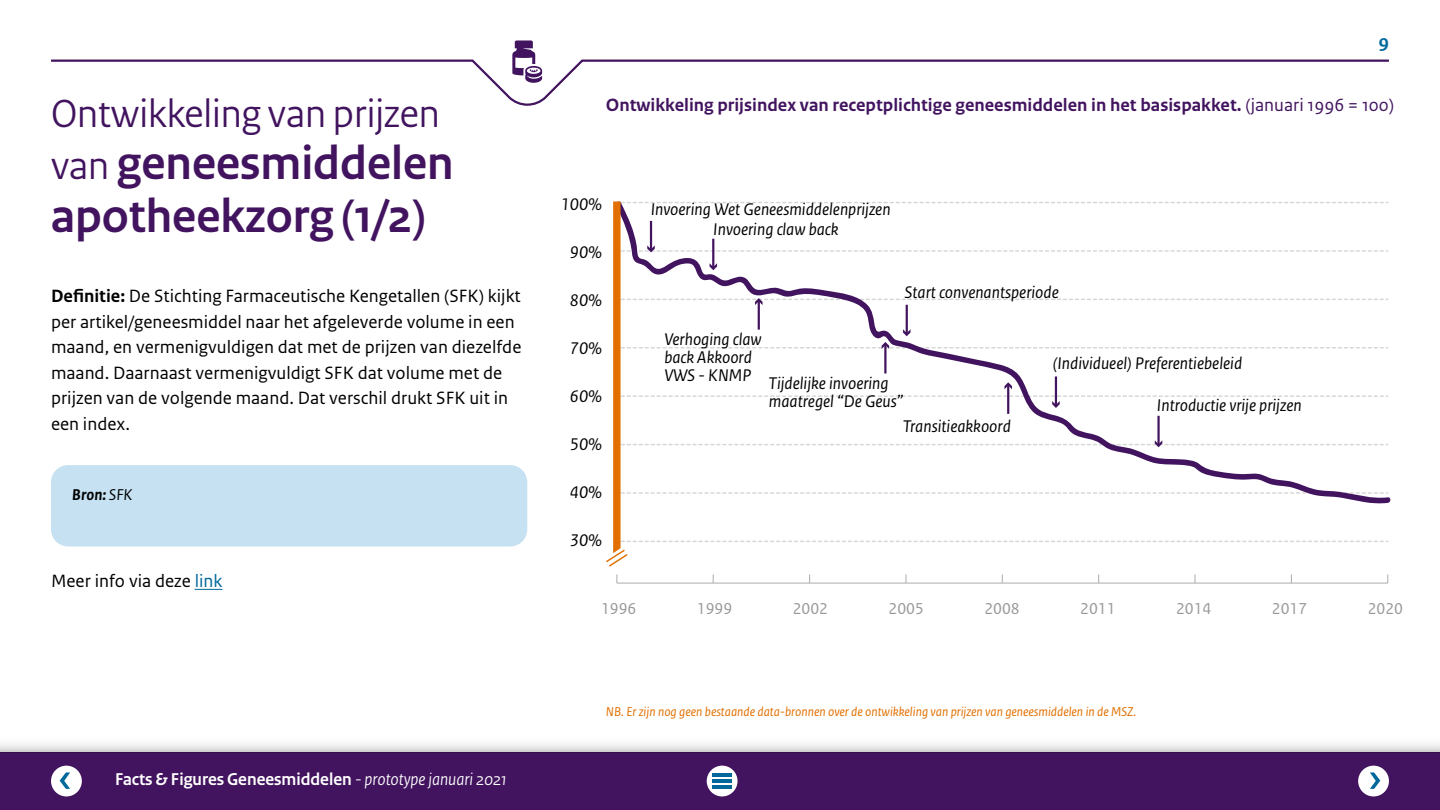
<style>
.page{position:relative;width:1440px;height:810px;background:#fff}
.page>*{position:absolute;margin:0;border:0;box-sizing:border-box;transform-origin:0 0}
.H2_-_hoofdstuk_titel{font:700 49.5px/52.5px "Rijksoverheid Sans Heading";color:#42145f}
.H2_-_hoofdstuk_titel-2{font:41.25px "Rijksoverheid Sans Heading";color:#42145f}
.t1{font:700 19.5px "Rijksoverheid Sans Heading";color:#01689b}
.Tekst_25pt{font:18.75px/25.5px "Rijksoverheid Sans Text";color:#000}
.Figuur_kop_25pt{font:700 18.75px "Rijksoverheid Sans Text";color:#42145f}
.t2{font:700 18px "Rijksoverheid Sans Heading";color:#fff}
.t3{font:italic 17.77px/17.8px "Rijksoverheid Sans Text";color:#000}
.t4{font:16.65px "Rijksoverheid Sans Text";color:#999}
.t5{font:italic 700 16.5px "Rijksoverheid Sans Text";color:#000}
.Voetnoot_oranje_18_2{font:italic 13.5px "Rijksoverheid Sans Text";color:#e17000}
.s1{font-weight:400;font-size:41.25px}
.s2{font-weight:700}
.s3{font-weight:400}
.s4{color:#01689b}
.s5{font-weight:400;font-style:italic}
</style>
<div class="page">
<svg style="left:905px;top:574px;width:2px;height:9px"></svg>
<svg style="left:1194px;top:574px;width:2px;height:9px"></svg>
<hr style="left:617px;top:583px;width:771px;height:1px;background:#b4b4b4">
<svg style="left:606px;top:201px;width:782px;height:366px"></svg>
<svg style="left:195px;top:589px;width:27px;height:1px"></svg>
<div style="left:51px;top:465px;width:476px;height:81px;background:#c5e1f2;border-radius:17px"></div>
<svg style="left:51px;top:59px;width:1338px;height:47px"></svg>
<div style="left:0;top:753px;width:1440px;height:57px;background:#42145f"></div>
<div style="left:0;top:733px;width:1440px;height:20px;background:linear-gradient(to bottom,#fff,#d8d7d7)"></div>
<div style="left:1358px;top:766px;width:31px;height:30px;background:#fff;border-radius:50%"></div>
<svg style="left:1370px;top:772px;width:10px;height:17px"></svg>
<div style="left:51px;top:766px;width:31px;height:30px;background:#fff;border-radius:50%"></div>
<svg style="left:60px;top:772px;width:10px;height:17px"></svg>
<div style="left:707px;top:766px;width:31px;height:30px;background:linear-gradient(to bottom,#fcfcfd,#fdfdfd);border-radius:50%"></div>
<hr style="left:713px;top:774px;width:19px;height:3px;background:#01689b">
<hr style="left:713px;top:780px;width:19px;height:3px;background:#01689b">
<hr style="left:713px;top:786px;width:19px;height:3px;background:#01689b">
<svg style="left:512px;top:40px;width:30px;height:43px"></svg>
<p class="H2_-_hoofdstuk_titel-2" style="left:51px;top:89px;width:390px">Ontwikkeling van prijzen</p>
<p class="H2_-_hoofdstuk_titel" style="left:51px;top:138px;width:404px"><span class="s1">van</span> geneesmiddelen apotheekzorg (1/2)</p>
<p class="Tekst_25pt" style="left:51px;top:284px;width:472px"><span class="s2">Definitie:</span> De Stichting Farmaceutische Kengetallen (SFK) kijkt per artikel/geneesmiddel naar het afgeleverde volume in een maand, en vermenigvuldigen dat met de prijzen van diezelfde maand. Daarnaast vermenigvuldigt SFK dat volume met de prijzen van de volgende maand. Dat verschil drukt SFK uit in een index.</p>
<p class="t5" style="left:72px;top:485px;width:62px">Bron: <span class="s3">SFK</span></p>
<p class="Tekst_25pt" style="left:51px;top:569px;width:173px">Meer info via deze <span class="s4">link</span></p>
<p class="t2" style="left:115px;top:769px;width:393px">Facts &amp; Figures Geneesmiddelen <span class="s5">- prototype januari 2021</span></p>
<p class="t1" style="left:1379px;top:34px;width:12px">9</p>
<p class="Figuur_kop_25pt" style="left:606px;top:94px;width:790px">Ontwikkeling prijsindex van receptplichtige geneesmiddelen in het basispakket. <span class="s3">(januari 1996 = 100)</span></p>
<p class="t3" style="left:561px;top:195px;width:43px">100%</p>
<p class="t3" style="left:570px;top:244px;width:34px">90%</p>
<p class="t3" style="left:570px;top:292px;width:34px">80%</p>
<p class="t3" style="left:570px;top:340px;width:34px">70%</p>
<p class="t3" style="left:570px;top:388px;width:34px">60%</p>
<p class="t3" style="left:570px;top:436px;width:34px">50%</p>
<p class="t3" style="left:570px;top:484px;width:34px">40%</p>
<p class="t3" style="left:570px;top:532px;width:34px">30%</p>
<p class="t3" style="left:651px;top:200px;width:241px;line-height:20.1px;text-align:center">Invoering Wet Geneesmiddelenprijzen<br>Invoering claw back</p>
<p class="t3" style="left:905px;top:284px;width:155px">Start convenantsperiode</p>
<p class="t3" style="left:664px;top:331px;width:99px">Verhoging claw back Akkoord<br>VWS - KNMP</p>
<p class="t3" style="left:769px;top:375px;width:136px">Tijdelijke invoering maatregel “De Geus”</p>
<p class="t3" style="left:903px;top:417px;width:109px">Transitieakkoord</p>
<p class="t3" style="left:1053px;top:355px;width:191px">(Individueel) Preferentiebeleid</p>
<p class="t3" style="left:1157px;top:396px;width:146px">Introductie vrije prijzen</p>
<p class="t4" style="left:601px;top:599px;width:37px">1996</p>
<p class="t4" style="left:697px;top:599px;width:37px">1999</p>
<p class="t4" style="left:793px;top:599px;width:37px">2002</p>
<p class="t4" style="left:889px;top:599px;width:37px">2005</p>
<p class="t4" style="left:984px;top:599px;width:37px">2008</p>
<p class="t4" style="left:1080px;top:599px;width:37px">2011</p>
<p class="t4" style="left:1176px;top:599px;width:37px">2014</p>
<p class="t4" style="left:1272px;top:599px;width:37px">2017</p>
<p class="t4" style="left:1368px;top:599px;width:37px">2020</p>
<p class="Voetnoot_oranje_18_2" style="left:606px;top:705px;width:532px">NB. Er zijn nog geen bestaande data-bronnen over de ontwikkeling van prijzen van geneesmiddelen in de MSZ.</p>
</div>
